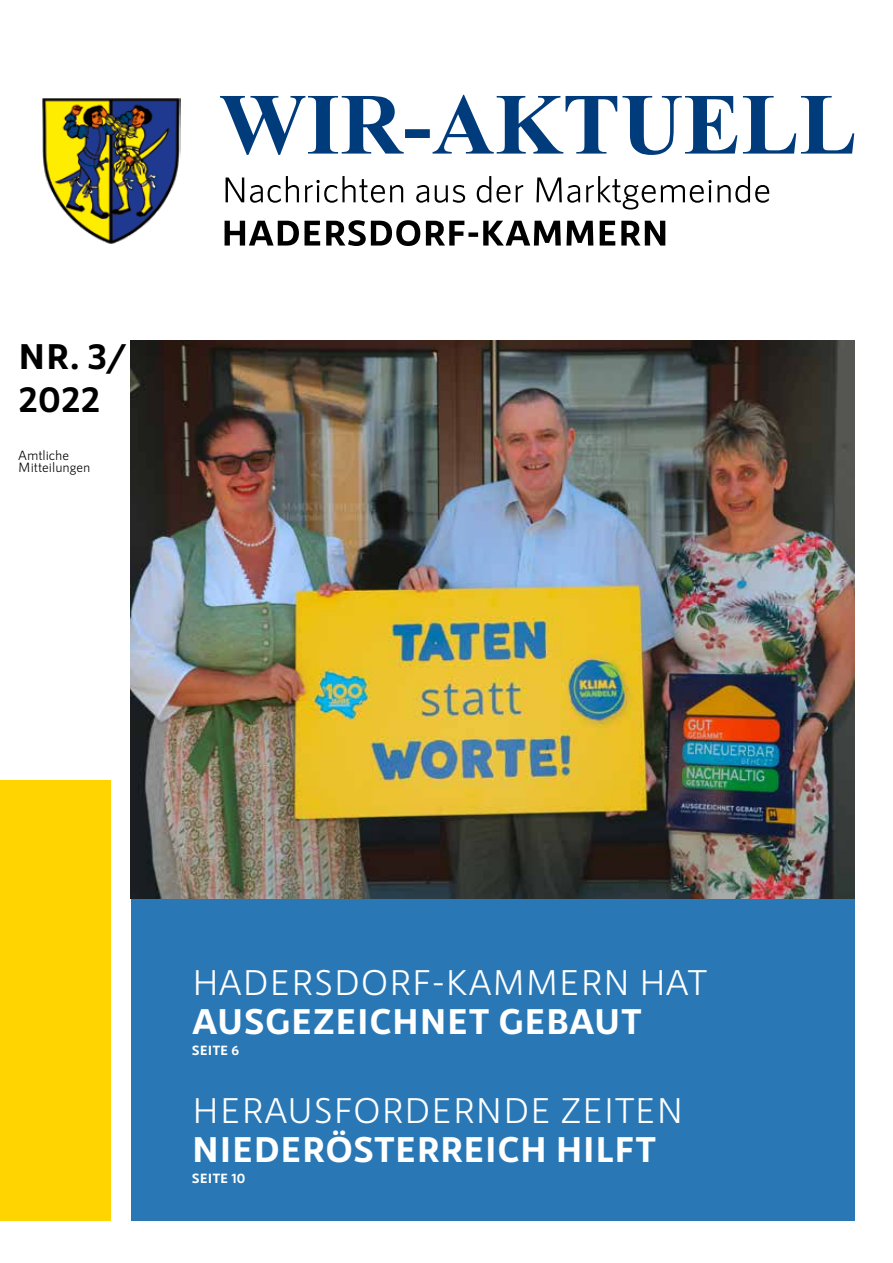
<style>
.page{position:relative;width:893px;height:1263px;background:#fff}
.page>*{position:absolute;margin:0;border:0;box-sizing:border-box;transform-origin:0 0}
.t1{font:36px "RNS Sanz";color:#fff}
.t2{font:700 36px "RNS Sanz";color:#fff}
.t3{font:700 36px/43.2px "RNS Sanz";color:#000}
.t4{font:13.5px/12px "RNS Sanz";color:#000}
.t5{font:700 13.5px "RNS Sanz";color:#fff}
</style>
<div class="page">
<div style="left:131px;top:890px;width:723px;height:330px;background:#2978b5"></div>
<img style="left:131px;top:340px;width:723px;height:558px">
<img style="left:42px;top:98px;width:138px;height:146px">
<svg style="left:220px;top:95px;width:634px;height:60px"></svg>
<svg style="left:225px;top:220px;width:440px;height:26px"></svg>
<svg style="left:226px;top:176px;width:543px;height:34px"></svg>
<div style="left:0;top:780px;width:110px;height:440px;background:#ffd400"></div>
<p class="t3" style="left:18px;top:334px;width:110px">NR. 3/<br>2022</p>
<p class="t4" style="left:18px;top:449px;width:74px">Amtliche<br>Mitteilungen</p>
<p class="t1" style="left:192px;top:961px;width:517px">HADERSDORF-KAMMERN HAT</p>
<p class="t2" style="left:192px;top:1000px;width:452px">AUSGEZEICHNET GEBAUT</p>
<p class="t5" style="left:192px;top:1042px;width:49px">SEITE 6</p>
<p class="t1" style="left:192px;top:1089px;width:493px">HERAUSFORDERNDE ZEITEN</p>
<p class="t2" style="left:192px;top:1128px;width:466px">NIEDERÖSTERREICH HILFT</p>
<p class="t5" style="left:192px;top:1170px;width:55px">SEITE 10</p>
</div>
